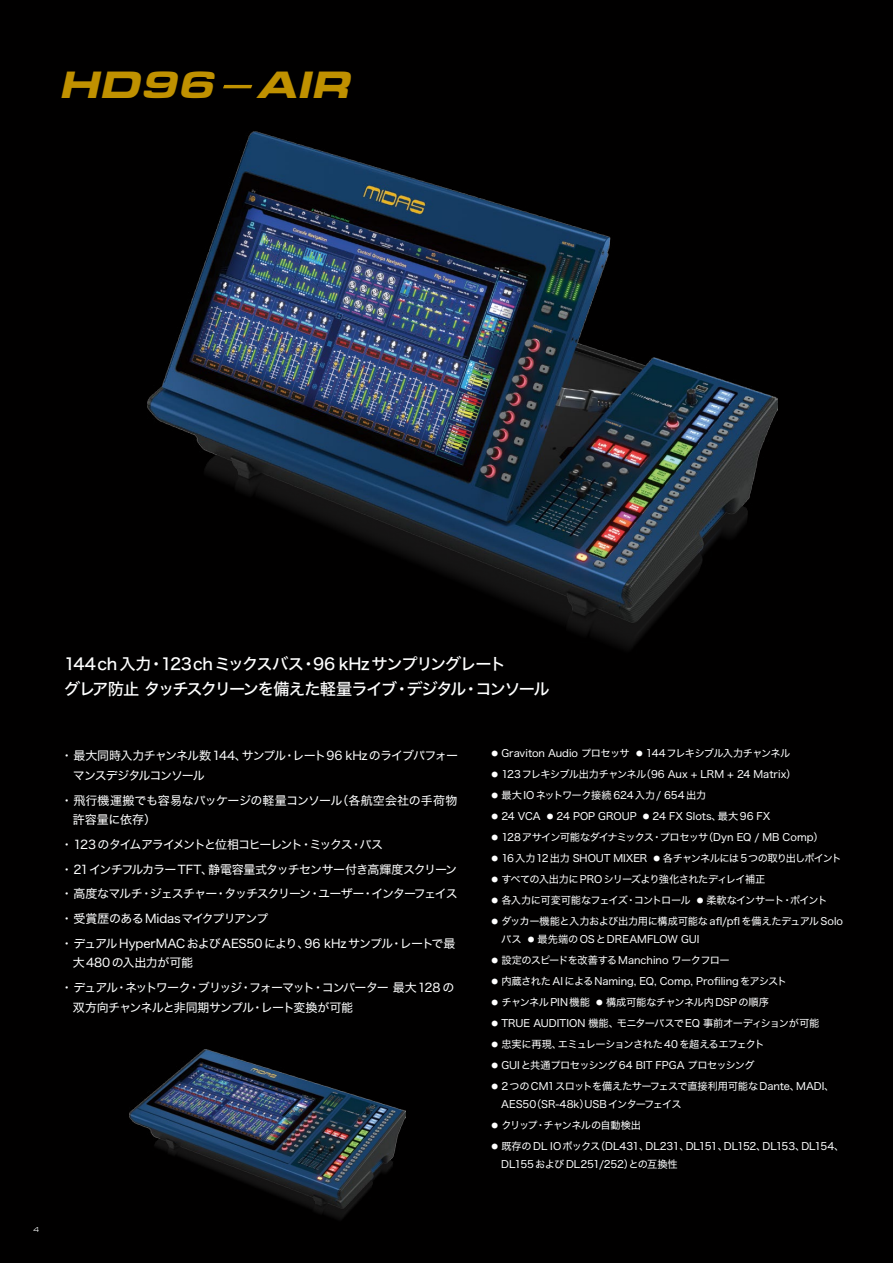
<style>
.page{position:relative;width:893px;height:1263px;background:#010000}
.page>*{position:absolute;margin:0;border:0;box-sizing:border-box;transform-origin:0 0}
.t1{font:italic 900 39.6px "Eurostile Ext";letter-spacing:-.02em;color:#c09100}
.t2{font:16.2px/25.5px "Hiragino Sans W5";letter-spacing:-.075em;color:#fff}
.t3{font:12px/24.8px "Hira Kaku Std W4";letter-spacing:-.065em;color:#fff}
.t4{font:12px/19.5px "Hira Kaku Std W4";letter-spacing:-.005em;color:#fff}
.t5{font:10.2px/18px "Hira Kaku Std W4";letter-spacing:-.025em;color:#fff}
.t6{font:10.2px "Hira Kaku Std W4";letter-spacing:-.055em;color:#fff}
.t7{font:10.2px "Hira Kaku Std W4";color:#fff}
.t8{font:10.2px "Hira Kaku Std W4";letter-spacing:-.045em;color:#fff}
.t9{font:10.2px "Hira Kaku Std W4";letter-spacing:-.075em;color:#fff}
.t10{font:10.2px "Hira Kaku Std W4";letter-spacing:-.005em;color:#fff}
.t11{font:10.2px "Hira Kaku Std W4";letter-spacing:-.065em;color:#fff}
.t12{font:7.5px "Eurostile Ext";color:#fff;scale:.9 1}
.s1{font-family:"Eurostile Med Ita";font-weight:400;font-style:normal}
.s2{font-size:6.6px}
</style>
<div class="page">
<img style="left:147px;top:131px;width:630px;height:517px">
<img style="left:129px;top:1049px;width:277px;height:171px">
<h1 class="t1" style="left:60px;top:54px;width:293px">HD96<span class="s1">‒</span>AIR</h1>
<p class="t12" style="left:33px;top:1224px;width:8px">4</p>
<h2 class="t2" style="left:64px;top:650px;width:487px">144ch 入力・123chミックスバス・96 kHz サンプリングレート<br>グレア防止 タッチスクリーンを備えた軽量ライブ・デジタル・コンソール</h2>
<p class="t3" style="left:73px;top:746px;width:387px;line-height:19.5px;text-indent:-12px">・ 最大同時入力チャンネル数 144、サンプル・レート96 kHz のライブパフォーマンスデジタルコンソール</p>
<p class="t4" style="left:73px;top:790px;width:386px;text-indent:-12px">・ 飛行機運搬でも容易なパッケージの軽量コンソール（各航空会社の手荷物許容量に依存）</p>
<p class="t3" style="left:61px;top:832px;width:398px">・ 123 のタイムアライメントと位相コヒーレント・ミックス・バス<br>・ 21インチフルカラー TFT、静電容量式タッチセンサー付き高輝度スクリーン・ 高度なマルチ・ジェスチャー・タッチスクリーン・ユーザー・インターフェイス・ 受賞歴のあるMidasマイクプリアンプ<br>・ デュアルHyperMACおよびAES50により、96 kHzサンプル・レートで最</p>
<p class="t3" style="left:61px;top:950px;width:395px;text-indent:12px">大480の入出力が可能<br>・ デュアル・ネットワーク・ブリッジ・フォーマット・コンバーター 最大 128 の</p>
<p class="t3" style="left:73px;top:995px;width:282px">双方向チャンネルと非同期サンプル・レート変換が可能</p>
<p class="t8" style="left:492px;top:745px;width:300px"><span class="s2">●</span> Graviton Audio プロセッサ <span class="s2">●</span> 144フレキシブル入力チャンネル</p>
<p class="t5" style="left:492px;top:765px;width:306px"><span class="s2">●</span> 123フレキシブル出力チャンネル（96 Aux + LRM + 24 Matrix）</p>
<p class="t5" style="left:492px;top:786px;width:216px"><span class="s2">●</span> 最大IOネットワーク接続 624入力/ 654出力</p>
<p class="t10" style="left:492px;top:808px;width:280px"><span class="s2">●</span> 24 VCA <span class="s2">●</span> 24 POP GROUP <span class="s2">●</span> 24 FX Slots、最大96 FX</p>
<p class="t6" style="left:492px;top:829px;width:333px"><span class="s2">●</span> 128 アサイン可能なダイナミックス・プロセッサ（Dyn EQ / MB Comp）</p>
<p class="t6" style="left:492px;top:850px;width:352px"><span class="s2">●</span> 16入力12 出力 SHOUT MIXER <span class="s2">●</span> 各チャンネルには 5つの取り出しポイント</p>
<p class="t6" style="left:492px;top:871px;width:275px"><span class="s2">●</span> すべての入出力に PRO シリーズより強化されたディレイ補正</p>
<p class="t9" style="left:492px;top:892px;width:338px"><span class="s2">●</span> 各入力に可変可能なフェイズ・コントロール <span class="s2">●</span> 柔軟なインサート・ポイント</p>
<p class="t5" style="left:501px;top:912px;width:343px;text-indent:-10px"><span class="s2">●</span> ダッカー機能と入力および出力用に構成可能な afl/pflを備えたデュアル Soloバス <span class="s2">●</span> 最先端のOSとDREAMFLOW GUI</p>
<p class="t5" style="left:492px;top:951px;width:240px"><span class="s2">●</span> 設定のスピードを改善するManchino ワークフロー</p>
<p class="t7" style="left:492px;top:973px;width:297px"><span class="s2">●</span> 内蔵されたAIによるNaming, EQ, Comp, Profilingをアシスト</p>
<p class="t5" style="left:492px;top:993px;width:279px"><span class="s2">●</span> チャンネルPIN 機能 <span class="s2">●</span> 構成可能なチャンネル内 DSPの順序</p>
<p class="t5" style="left:492px;top:1014px;width:329px"><span class="s2">●</span> TRUE AUDITION 機能、モニターバスで EQ 事前オーディションが可能</p>
<p class="t6" style="left:492px;top:1036px;width:274px"><span class="s2">●</span> 忠実に再現、エミュレーションされた 40 を超えるエフェクト</p>
<p class="t5" style="left:492px;top:1056px;width:264px"><span class="s2">●</span> GUIと共通プロセッシング 64 BIT FPGA プロセッシング</p>
<p class="t5" style="left:501px;top:1077px;width:335px;text-indent:-10px"><span class="s2">●</span> 2つのCM1スロットを備えたサーフェスで直接利用可能なDante、MADI、<br>AES50（SR-48k）USBインターフェイス</p>
<p class="t11" style="left:492px;top:1117px;width:151px"><span class="s2">●</span> クリップ・チャンネルの自動検出</p>
<p class="t5" style="left:501px;top:1137px;width:345px;text-indent:-10px"><span class="s2">●</span> 既存のDL IOボックス（DL431、DL231、DL151、DL152、DL153、DL154、<br>DL155および DL251/252）との互換性</p>
</div>
